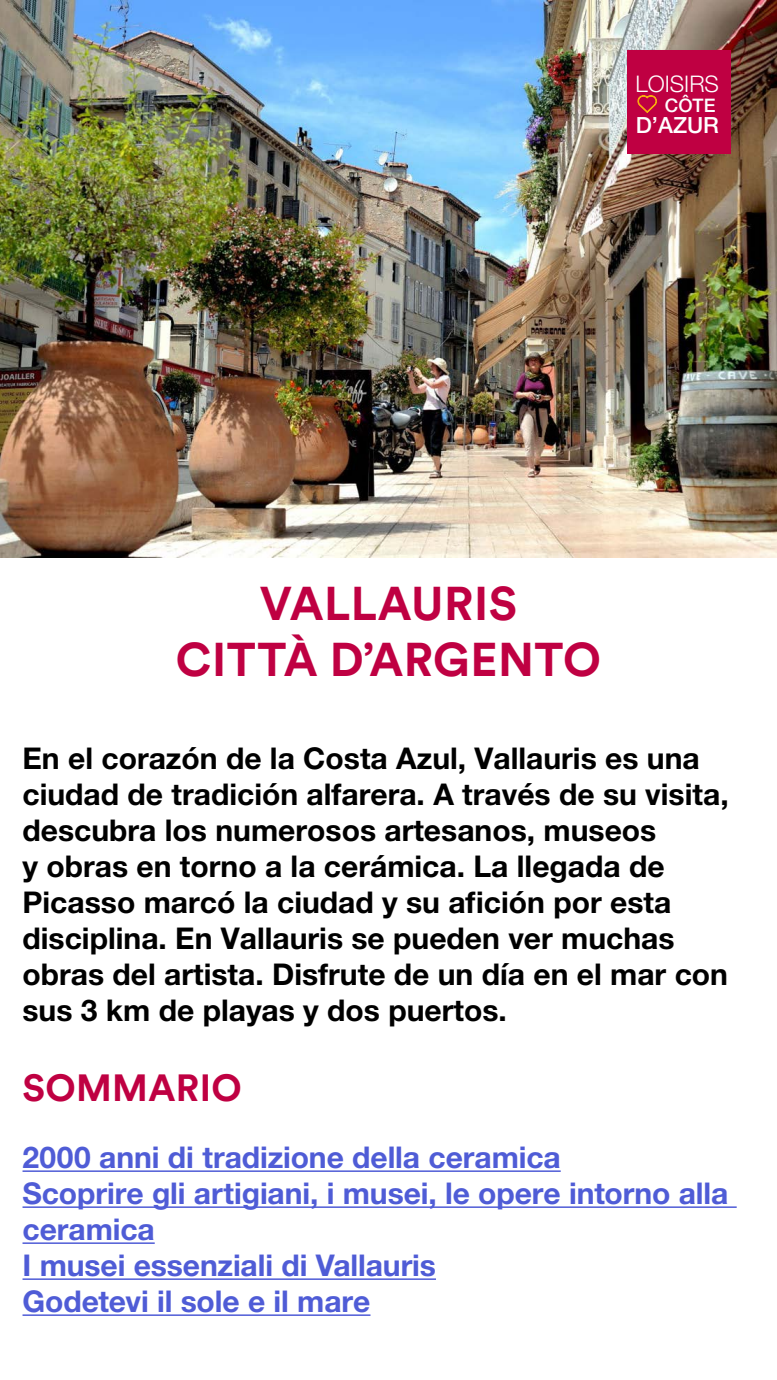
<style>
.page{position:relative;width:777px;height:1380px;background:#fff}
.page>*{position:absolute;margin:0;border:0;box-sizing:border-box;transform-origin:0 0}
.t1{font:700 46.88px/56.2px "Circular Std";letter-spacing:.01em;color:#bf0042;text-align:center}
.t2{font:700 37.5px "Circular Std";letter-spacing:.01em;color:#bf0042}
.t3{font:700 30px/36px "Helvetica Neue LT Pro";color:#000}
.t4{font:700 30px/36px "Helvetica Neue LT Pro";letter-spacing:-.005em;color:#4f5cd6}
.t5{font:300 22.88px "Helvetica Neue LT Pro";color:#fff}
.t6{font:500 22.38px "Helvetica Neue LT Pro";color:#fff}
.t7{font:500 18.69px "Helvetica Neue LT Pro";color:#fff}
</style>
<div class="page">
<img style="left:0;top:0;width:776px;height:557px">
<div style="left:626px;top:51px;width:103px;height:103px;background:#bf0042"></div>
<svg style="left:637px;top:95px;width:19px;height:18px"></svg>
<hr style="left:22px;top:1170px;width:538px;height:2px;background:#4f5cd6">
<hr style="left:22px;top:1206px;width:714px;height:2px;background:#4f5cd6">
<hr style="left:22px;top:1242px;width:133px;height:2px;background:#4f5cd6">
<hr style="left:22px;top:1278px;width:414px;height:2px;background:#4f5cd6">
<hr style="left:22px;top:1314px;width:348px;height:2px;background:#4f5cd6">
<p class="t5" style="left:635px;top:70px;width:85px">LOISIRS</p>
<p class="t7" style="left:664px;top:94px;width:52px">CÔTE</p>
<p class="t6" style="left:635px;top:112px;width:85px">D’AZUR</p>
<h1 class="t1" style="left:176px;top:574px;width:426px">VALLAURIS<br>CITTÀ D’ARGENTO</h1>
<p class="t3" style="left:22px;top:740px;width:707px">En el corazón de la Costa Azul, Vallauris es una ciudad de tradición alfarera. A través de su visita, descubra los numerosos artesanos, museos<br>y obras en torno a la cerámica. La llegada de Picasso marcó la ciudad y su afición por esta disciplina. En Vallauris se pueden ver muchas obras del artista. Disfrute de un día en el mar con sus 3 km de playas y dos puertos.</p>
<p class="t2" style="left:22px;top:1064px;width:221px">SOMMARIO</p>
<p class="t4" style="left:22px;top:1139px;width:707px">2000 anni di tradizione della ceramica<br>Scoprire gli artigiani, i musei, le opere intorno alla ceramica<br>I musei essenziali di Vallauris<br>Godetevi il sole e il mare</p>
</div>
